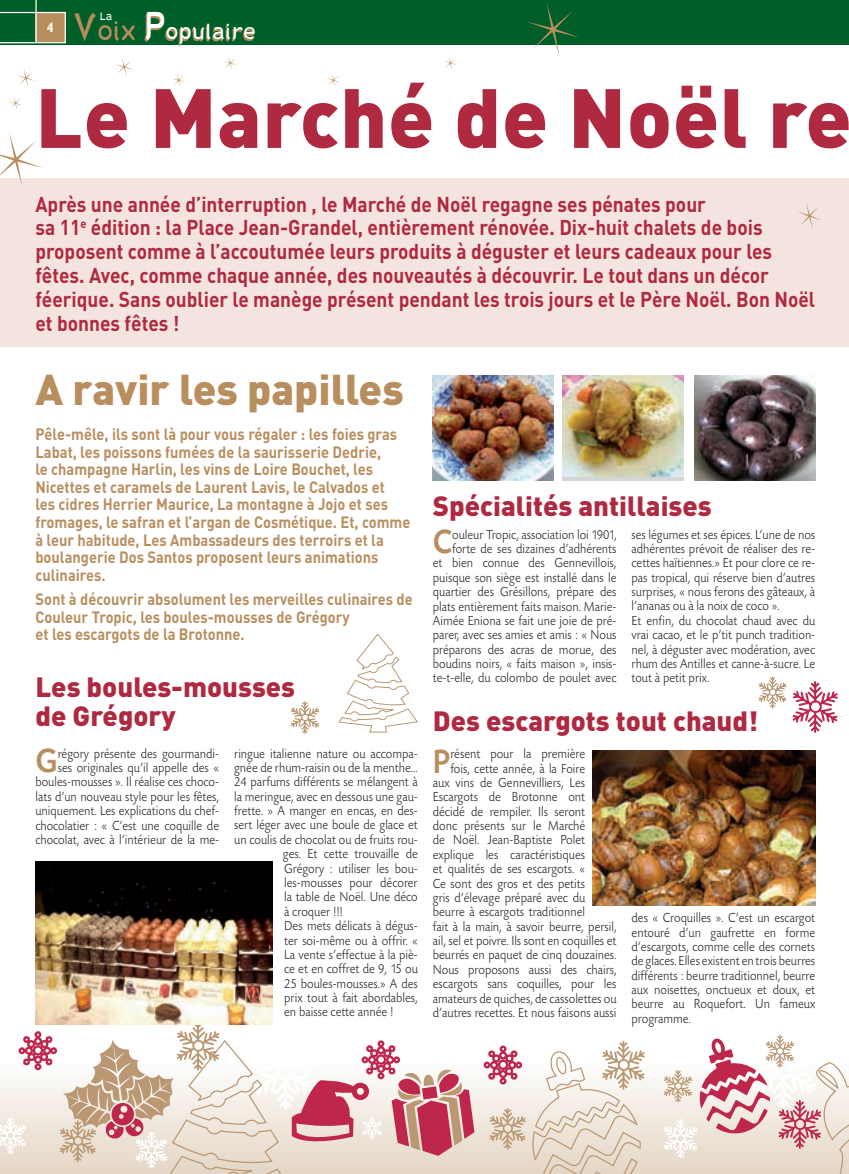
<style>
.page{position:relative;width:849px;height:1174px;background:#fff}
.page>*{position:absolute;margin:0;border:0;box-sizing:border-box;transform-origin:0 0}
.t1{font:900 82.5px "DIN";letter-spacing:.01em;color:#af2a41}
.t2{font:900 42.5px "DIN";color:#b98e5f}
.t3{font:500 35.25px "Today SB";color:#b98e5f;scale:.9 1}
.t4{font:900 27.5px/28.8px "DIN";color:#af2a41}
.t5{font:700 21.25px/23.8px "DIN";color:#af2a41;scale:.9 1}
.t6{font:20.75px "Styllo";color:#fff}
.t7{font:700 16.25px/17.5px "DIN";color:#b98e5f;scale:.9 1}
.t8{font:300 13.75px/14.4px "Today SB";color:#231f20;text-align:right;scale:.9 1}
.t9{font:700 13.75px "Gill Sans";color:#fff;scale:.9 1}
.t10{font:10.5px "Styllo";color:#fff}
.s1{font-size:36.88px;color:#b98e5f}
.s2{font-size:25.5px;color:#b98e5f}
</style>
<div class="page">
<div style="left:483px;top:1061px;width:7px;height:7px;border:2px solid #bf264b;border-radius:50%"></div>
<svg style="left:486px;top:1040px;width:160px;height:133px"></svg>
<div style="left:618px;top:1058px;width:12px;height:12px;border:2px solid #ba9873;border-radius:50%"></div>
<div style="left:0;top:178px;width:849px;height:168px;background:#f4e4e0"></div>
<div style="left:0;top:0;width:849px;height:45px;background:#005f29"></div>
<hr style="left:35px;top:0;width:2px;height:43px;background:#fff">
<svg style="left:0;top:11px;width:66px;height:33px"></svg>
<img style="left:433px;top:375px;width:121px;height:105px">
<div style="left:562px;top:375px;width:121px;height:105px;background:linear-gradient(to right,#d4d5d7,#d4d5d7)"></div>
<img style="left:562px;top:375px;width:121px;height:101px">
<img style="left:694px;top:375px;width:121px;height:105px">
<img style="left:593px;top:750px;width:222px;height:155px">
<img style="left:35px;top:861px;width:237px;height:160px">
<svg style="left:17px;top:70px;width:18px;height:17px"></svg>
<svg style="left:798px;top:203px;width:23px;height:26px"></svg>
<svg style="left:224px;top:56px;width:13px;height:14px"></svg>
<svg style="left:527px;top:3px;width:52px;height:53px"></svg>
<svg style="left:0;top:133px;width:42px;height:52px"></svg>
<svg style="left:444px;top:56px;width:13px;height:14px"></svg>
<svg style="left:172px;top:74px;width:13px;height:13px"></svg>
<svg style="left:327px;top:73px;width:13px;height:14px"></svg>
<svg style="left:9px;top:97px;width:13px;height:13px"></svg>
<svg style="left:115px;top:58px;width:18px;height:18px"></svg>
<svg style="left:338px;top:633px;width:80px;height:99px"></svg>
<svg style="left:290px;top:701px;width:30px;height:33px"></svg>
<svg style="left:758px;top:676px;width:80px;height:57px"></svg>
<svg style="left:0;top:1021px;width:474px;height:153px"></svg>
<svg style="left:662px;top:1035px;width:187px;height:139px"></svg>
<p class="t9" style="left:47px;top:19px;width:9px">4</p>
<p class="t10" style="left:100px;top:9px;width:14px">La</p>
<h3 class="t6" style="left:73px;top:18px;width:184px"><span class="s1">V</span><span class="s2">oix</span> <span class="s1">P</span>opulaire</h3>
<h1 class="t1" style="left:35px;top:63px;width:818px">Le Marché de Noël re</h1>
<p class="t5" style="left:35px;top:191px;width:868px">Après une année d’interruption , le Marché de Noël regagne ses pénates pour<br>sa 11<sup>e</sup> édition : la Place Jean-Grandel, entièrement rénovée. Dix-huit chalets de bois proposent comme à l’accoutumée leurs produits à déguster et leurs cadeaux pour les fêtes. Avec, comme chaque année, des nouveautés à découvrir. Le tout dans un décor féerique. Sans oublier le manège présent pendant les trois jours et le Père Noël. Bon Noël et bonnes fêtes !</p>
<h2 class="t2" style="left:35px;top:361px;width:370px">A ravir les papilles</h2>
<p class="t7" style="left:35px;top:425px;width:418px">Pêle-mêle, ils sont là pour vous régaler : les foies gras Labat, les poissons fumées de la saurisserie Dedrie,<br>le champagne Harlin, les vins de Loire Bouchet, les Nicettes et caramels de Laurent Lavis, le Calvados et<br>les cidres Herrier Maurice, La montagne à Jojo et ses fromages, le safran et l’argan de Cosmétique. Et, comme à leur habitude, Les Ambassadeurs des terroirs et la boulangerie Dos Santos proposent leurs animations culinaires.</p>
<p class="t7" style="left:35px;top:589px;width:421px">Sont à découvrir absolument les merveilles culinaires de<br>Couleur Tropic, les boules-mousses de Grégory<br>et les escargots de la Brotonne.</p>
<h3 class="t4" style="left:35px;top:671px;width:261px">Les boules-mousses de Grégory</h3>
<p class="t8" style="left:35px;top:746px;width:206px">régory présente des gourmandi-<br>ses originales qu’il appelle des « boules-mousses ». Il réalise ces choco&shy;lats d’un nouveau style pour les fêtes, uniquement. Les explications du chef&shy;chocolatier : « C’est une coquille de chocolat, avec à l’intérieur de la me-</p>
<p class="t8" style="left:234px;top:746px;width:206px">ringue italienne nature ou accompa-</p>
<h3 class="t3" style="left:35px;top:741px;width:26px">G</h3>
<p class="t8" style="left:234px;top:760px;width:206px">gnée de rhum-raisin ou de la menthe…</p>
<p class="t8" style="left:234px;top:775px;width:206px">24 parfums différents se mélangent à</p>
<p class="t8" style="left:234px;top:789px;width:206px">la meringue, avec en dessous une gau-</p>
<p class="t8" style="left:234px;top:803px;width:206px">frette. » A manger en encas, en des-</p>
<p class="t8" style="left:234px;top:818px;width:205px">sert léger avec une boule de glace et</p>
<p class="t8" style="left:234px;top:832px;width:206px">un coulis de chocolat ou de fruits rou-</p>
<p class="t8" style="left:283px;top:847px;width:151px">ges. Et cette trouvaille de</p>
<p class="t8" style="left:284px;top:861px;width:150px">Grégory : utiliser les bou-</p>
<p class="t8" style="left:284px;top:875px;width:150px">les-mousses pour décorer</p>
<p class="t8" style="left:284px;top:890px;width:150px">la table de Noël. Une déco</p>
<p class="t8" style="left:284px;top:904px;width:66px">à croquer !!!</p>
<p class="t8" style="left:284px;top:918px;width:150px">Des mets délicats à dégus-</p>
<p class="t8" style="left:284px;top:933px;width:150px">ter soi-même ou à offrir. «</p>
<p class="t8" style="left:284px;top:947px;width:150px">La vente s’effectue à la piè-</p>
<p class="t8" style="left:284px;top:961px;width:150px">ce et en coffret de 9, 15 ou</p>
<p class="t8" style="left:284px;top:976px;width:150px">25 boules-mousses.» A des</p>
<p class="t8" style="left:284px;top:990px;width:150px">prix tout à fait abordables,</p>
<p class="t8" style="left:284px;top:1005px;width:123px">en baisse cette année !</p>
<h3 class="t4" style="left:433px;top:490px;width:280px">Spécialités antillaises</h3>
<p class="t8" style="left:433px;top:527px;width:206px">ouleur Tropic, association loi 1901, forte de ses dizaines d’adhérents<br>et bien connue des Gennevillois, puisque son siège est installé dans le quartier des Grésillons, prépare des plats entièrement faits maison. Marie-Aimée Eniona se fait une joie de pré&shy;parer, avec ses amies et amis : « Nous préparons des acras de morue, des boudins noirs, « faits maison », insis&shy;te-t-elle, du colombo de poulet avec</p>
<p class="t8" style="left:631px;top:527px;width:206px;text-align:left">ses légumes et ses épices. L’une de nos adhérentes prévoit de réaliser des re&shy;cettes haïtiennes.» Et pour clore ce re&shy;pas tropical, qui réserve bien d’autres surprises, « nous ferons des gâteaux, à l’ananas ou à la noix de coco ».<br>Et enfin, du chocolat chaud avec du vrai cacao, et le p’tit punch tradition&shy;nel, à déguster avec modération, avec rhum des Antilles et canne-à-sucre. Le tout à petit prix.</p>
<h3 class="t3" style="left:433px;top:522px;width:23px">C</h3>
<h3 class="t4" style="left:433px;top:704px;width:327px">Des escargots tout chaud!</h3>
<h3 class="t3" style="left:433px;top:742px;width:21px">P</h3>
<p class="t8" style="left:450px;top:746px;width:151px">résent pour la première</p>
<p class="t8" style="left:450px;top:761px;width:151px">fois, cette année, à la Foire</p>
<p class="t8" style="left:433px;top:775px;width:171px">aux vins de Gennevilliers, Les</p>
<p class="t8" style="left:433px;top:790px;width:171px">Escargots de Brotonne ont</p>
<p class="t8" style="left:433px;top:804px;width:171px">décidé de rempiler. Ils seront</p>
<p class="t8" style="left:433px;top:818px;width:171px">donc présents sur le Marché</p>
<p class="t8" style="left:433px;top:833px;width:171px">de Noël. Jean-Baptiste Polet</p>
<p class="t8" style="left:433px;top:847px;width:171px">explique les caractéristiques</p>
<p class="t8" style="left:433px;top:861px;width:171px">et qualités de ses escargots. «</p>
<p class="t8" style="left:433px;top:876px;width:171px">Ce sont des gros et des petits</p>
<p class="t8" style="left:433px;top:890px;width:171px">gris d’élevage préparé avec du</p>
<p class="t8" style="left:433px;top:905px;width:171px">beurre à escargots traditionnel</p>
<p class="t8" style="left:433px;top:919px;width:206px">fait à la main, à savoir beurre, persil,</p>
<p class="t8" style="left:433px;top:933px;width:205px">ail, sel et poivre. Ils sont en coquilles et</p>
<p class="t8" style="left:433px;top:948px;width:206px">beurrés en paquet de cinq douzaines.</p>
<p class="t8" style="left:433px;top:962px;width:206px">Nous proposons aussi des chairs,</p>
<p class="t8" style="left:433px;top:976px;width:206px">escargots sans coquilles, pour les</p>
<p class="t8" style="left:433px;top:991px;width:206px">amateurs de quiches, de cassolettes ou</p>
<p class="t8" style="left:433px;top:1005px;width:206px">d’autres recettes. Et nous faisons aussi</p>
<p class="t8" style="left:631px;top:910px;width:206px;text-align:justify">des « Croquilles ». C’est un escargot entouré d’un gaufrette en forme d’escargots, comme celle des cornets de glaces. Elles existent en trois beurres différents : beurre traditionnel, beurre aux noisettes, onctueux et doux, et beurre au Roquefort. Un fameux programme.</p>
</div>
